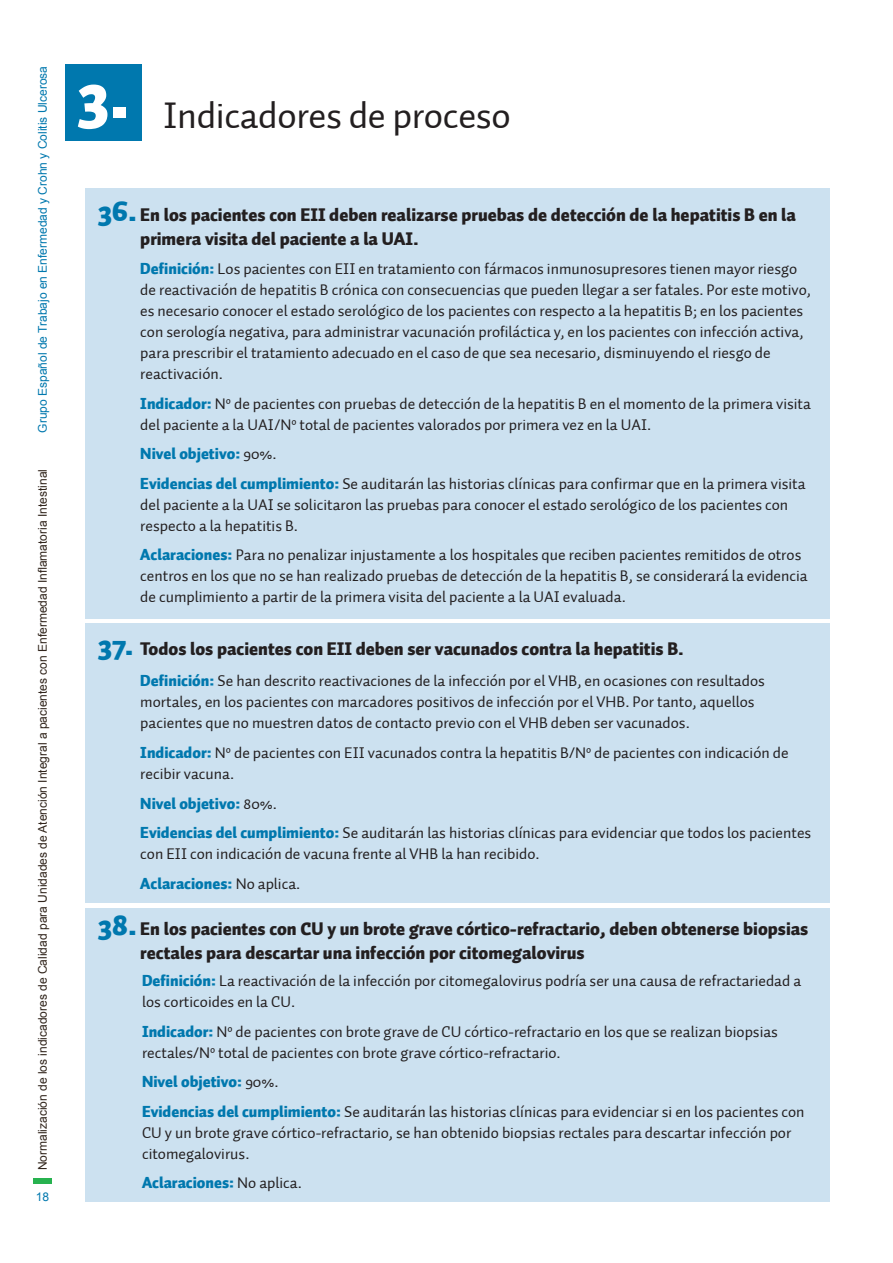
<style>
.page{position:relative;width:893px;height:1263px;background:#fff}
.page>*{position:absolute;margin:0;border:0;box-sizing:border-box;transform-origin:0 0}
.t1{font:900 67.5px "Auto 1";color:#fff}
.t2{font:37.5px "Auto 1";letter-spacing:-.01em;color:#231f20}
.t3{font:900 18px/24px "Auto 1";color:#231f20}
.t4{font:15.75px/21px "Auto 1";color:#231f20}
.t5{font:900 15.75px "Auto 1";color:#0078ae}
.t6{font:12px "Arial";color:#31251c}
.t7{font:12px "Arial";color:#0078ae}
.s1{font-size:30px;color:#0078ae}
.s2{font-weight:900;color:#0078ae}
.s3{font-weight:400;color:#231f20}
</style>
<div class="page">
<div style="left:33px;top:1179px;width:19px;height:5px;background:#27b24f"></div>
<div style="left:85px;top:188px;width:744px;height:431px;background:#cce1f0"></div>
<div style="left:65px;top:64px;width:77px;height:76px;background:#0078ae"></div>
<div style="left:85px;top:623px;width:744px;height:279px;background:#cce1f0"></div>
<div style="left:85px;top:908px;width:744px;height:293px;background:#cce1f0"></div>
<p class="t7" style="left:35px;top:433px;width:368px;rotate:-90deg">Grupo Español de Trabajo en Enfermedad y Crohn y Colitis Ulcerosa</p>
<p class="t6" style="left:35px;top:1170px;width:703px;rotate:-90deg">Normalización de los indicadores de Calidad para Unidades de Atención Integral a pacientes con Enfermedad Inflamatoria Intestinal</p>
<p class="t7" style="left:36px;top:1189px;width:15px">18</p>
<p class="t1" style="left:77px;top:50px;width:55px">3.</p>
<p class="t2" style="left:163px;top:92px;width:349px">Indicadores de proceso</p>
<p class="t3" style="left:140px;top:203px;width:657px;text-indent:-43px"><span class="s1">36.</span> En los pacientes con EII deben realizarse pruebas de detección de la hepatitis B en la primera visita del paciente a la UAI.</p>
<p class="t4" style="left:140px;top:259px;width:672px"><span class="s2">Definición:</span> Los pacientes con EII en tratamiento con fármacos inmunosupresores tienen mayor riesgo de reactivación de hepatitis B crónica con consecuencias que pueden llegar a ser fatales. Por este motivo, es necesario conocer el estado serológico de los pacientes con respecto a la hepatitis B; en los pacientes con serología negativa, para administrar vacunación profiláctica y, en los pacientes con infección activa, para prescribir el tratamiento adecuado en el caso de que sea necesario, disminuyendo el riesgo de reactivación.</p>
<p class="t4" style="left:140px;top:393px;width:672px"><span class="s2">Indicador:</span> Nº de pacientes con pruebas de detección de la hepatitis B en el momento de la primera visita del paciente a la UAI/Nº total de pacientes valorados por primera vez en la UAI.</p>
<p class="t5" style="left:140px;top:443px;width:138px">Nivel objetivo: <span class="s3">90%.</span></p>
<p class="t4" style="left:140px;top:473px;width:667px"><span class="s2">Evidencias del cumplimiento:</span> Se auditarán las historias clínicas para confirmar que en la primera visita del paciente a la UAI se solicitaron las pruebas para conocer el estado serológico de los pacientes con respecto a la hepatitis B.</p>
<p class="t4" style="left:140px;top:545px;width:669px"><span class="s2">Aclaraciones:</span> Para no penalizar injustamente a los hospitales que reciben pacientes remitidos de otros centros en los que no se han realizado pruebas de detección de la hepatitis B, se considerará la evidencia de cumplimiento a partir de la primera visita del paciente a la UAI evaluada.</p>
<p class="t3" style="left:98px;top:637px;width:587px"><span class="s1">37.</span> Todos los pacientes con EII deben ser vacunados contra la hepatitis B.</p>
<p class="t4" style="left:140px;top:671px;width:626px"><span class="s2">Definición:</span> Se han descrito reactivaciones de la infección por el VHB, en ocasiones con resultados mortales, en los pacientes con marcadores positivos de infección por el VHB. Por tanto, aquellos pacientes que no muestren datos de contacto previo con el VHB deben ser vacunados.</p>
<p class="t4" style="left:140px;top:742px;width:650px"><span class="s2">Indicador:</span> Nº de pacientes con EII vacunados contra la hepatitis B/Nº de pacientes con indicación de recibir vacuna.</p>
<p class="t5" style="left:140px;top:793px;width:138px">Nivel objetivo: <span class="s3">80%.</span></p>
<p class="t4" style="left:140px;top:822px;width:672px"><span class="s2">Evidencias del cumplimiento:</span> Se auditarán las historias clínicas para evidenciar que todos los pacientes con EII con indicación de vacuna frente al VHB la han recibido.</p>
<p class="t5" style="left:140px;top:873px;width:162px">Aclaraciones: <span class="s3">No aplica.</span></p>
<p class="t3" style="left:140px;top:917px;width:670px;text-indent:-43px"><span class="s1">38.</span> En los pacientes con CU y un brote grave córtico-refractario, deben obtenerse biopsias rectales para descartar una infección por citomegalovirus</p>
<p class="t4" style="left:142px;top:970px;width:661px"><span class="s2">Definición:</span> La reactivación de la infección por citomegalovirus podría ser una causa de refractariedad a los corticoides en la CU.</p>
<p class="t4" style="left:142px;top:1021px;width:637px"><span class="s2">Indicador:</span> Nº de pacientes con brote grave de CU córtico-refractario en los que se realizan biopsias rectales/Nº total de pacientes con brote grave córtico-refractario.</p>
<p class="t5" style="left:142px;top:1071px;width:138px">Nivel objetivo: <span class="s3">90%.</span></p>
<p class="t4" style="left:142px;top:1101px;width:664px"><span class="s2">Evidencias del cumplimiento:</span> Se auditarán las historias clínicas para evidenciar si en los pacientes con<br>CU y un brote grave córtico-refractario, se han obtenido biopsias rectales para descartar infección por citomegalovirus.</p>
<p class="t5" style="left:142px;top:1172px;width:161px">Aclaraciones: <span class="s3">No aplica.</span></p>
</div>
